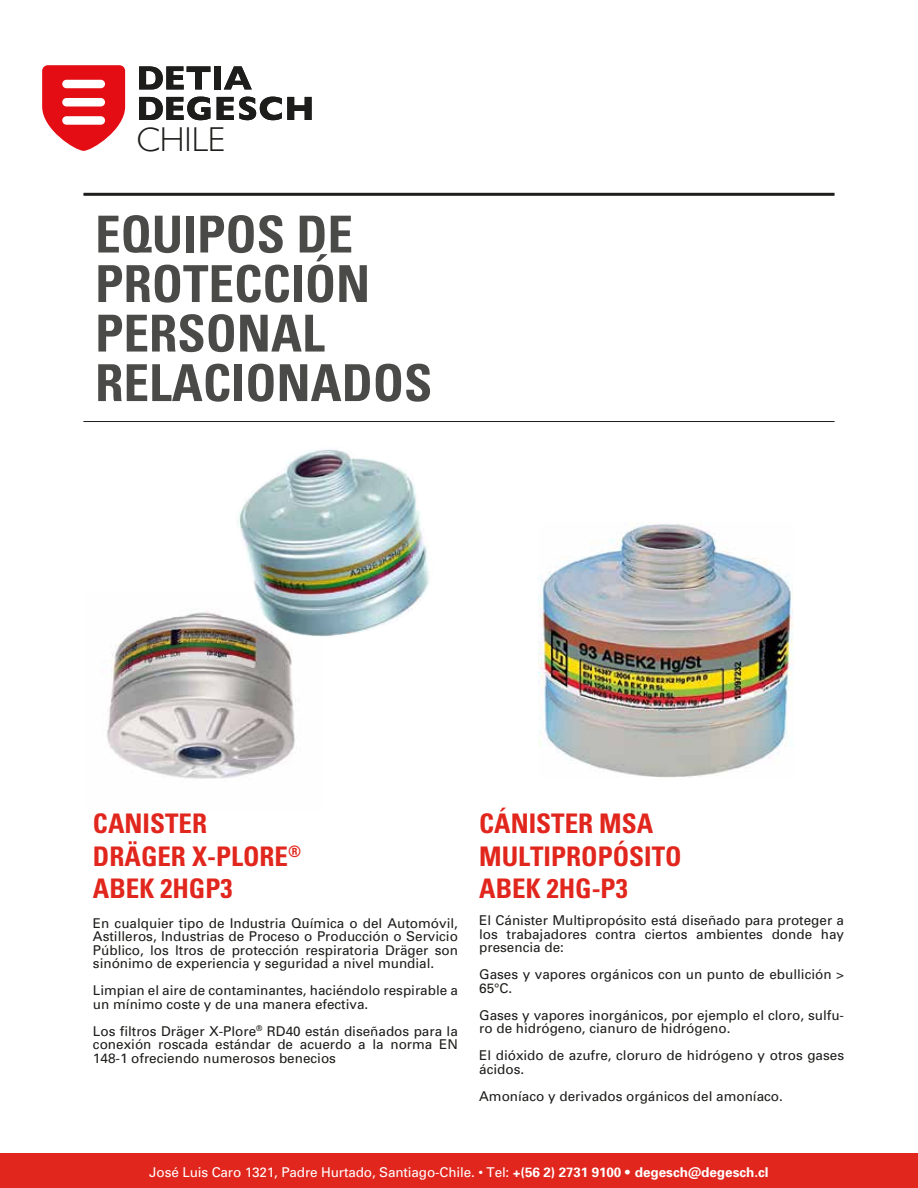
<style>
.page{position:relative;width:918px;height:1188px;background:#fff}
.page>*{position:absolute;margin:0;border:0;box-sizing:border-box;transform-origin:0 0}
.t1{font:700 condensed 51px/49.5px "Univers";color:#4a4a49}
.t2{font:300 34.5px "Gill Sans";color:#1d1d1b}
.t3{font:700 condensed 27px/32.4px "Univers";color:#e1261d}
.t4{font:13.5px/13.5px "Univers";color:#1d1d1b}
.t5{font:13.5px "Univers";letter-spacing:-.01em;color:#fff}
.s1{font-weight:700}
.s2{font-weight:300}
</style>
<div class="page">
<hr style="left:83px;top:421px;width:752px;height:1px;background:#1d1d1b">
<hr style="left:83px;top:193px;width:752px;height:3px;background:#1d1d1b">
<div style="left:0;top:1154px;width:918px;height:34px;background:#e1261d"></div>
<svg style="left:139px;top:66px;width:71px;height:23px"></svg>
<div style="left:214px;top:66px;width:7px;height:23px;background:#1d1d1b"></div>
<svg style="left:224px;top:66px;width:28px;height:23px"></svg>
<svg style="left:139px;top:97px;width:71px;height:23px"></svg>
<svg style="left:217px;top:97px;width:95px;height:23px"></svg>
<svg style="left:42px;top:65px;width:83px;height:86px"></svg>
<div style="left:62px;top:98px;width:43px;height:8px;background:#fff;border-radius:4px"></div>
<div style="left:62px;top:116px;width:43px;height:9px;background:#fff;border-radius:4px"></div>
<div style="left:62px;top:80px;width:43px;height:8px;background:#fff;border-radius:4px"></div>
<img style="left:107px;top:612px;width:188px;height:167px">
<img style="left:539px;top:522px;width:255px;height:255px">
<img style="left:231px;top:450px;width:199px;height:194px">
<h2 class="t2" style="left:136px;top:112px;width:90px">CHILE</h2>
<h1 class="t1" style="left:95px;top:209px;width:339px">EQUIPOS DE<br>PROTECCIÓN<br>PERSONAL<br>RELACIONADOS</h1>
<h3 class="t3" style="left:93px;top:808px;width:210px">CANISTER<br>DRÄGER X-PLORE<sup>®<br></sup>ABEK 2HGP3</h3>
<p class="t4" style="left:93px;top:917px;width:366px;text-align:justify">En cualquier tipo de Industria Química o del Automóvil, Astilleros, Industrias de Proceso o Producción o Servicio Público, los ltros de protección respiratoria Dräger son sinónimo de experiencia y seguridad a nivel mundial.</p>
<p class="t4" style="left:93px;top:984px;width:366px">Limpian el aire de contaminantes, haciéndolo respirable a un mínimo coste y de una manera efectiva.</p>
<p class="t4" style="left:93px;top:1025px;width:366px;text-align:justify">Los filtros Dräger X-Plore<sup>®</sup> RD40 están diseñados para la conexión roscada estándar de acuerdo a la norma EN 148-1 ofreciendo numerosos benecios</p>
<h3 class="t3" style="left:479px;top:808px;width:204px">CÁNISTER MSA<br>MULTIPROPÓSITO<br>ABEK 2HG-P3</h3>
<p class="t4" style="left:479px;top:914px;width:366px;text-align:justify">El Cánister Multipropósito está diseñado para proteger a los trabajadores contra ciertos ambientes donde hay presencia de:</p>
<p class="t4" style="left:479px;top:968px;width:366px">Gases y vapores orgánicos con un punto de ebullición &gt;<br>65°C.</p>
<p class="t4" style="left:479px;top:1008px;width:366px">Gases y vapores inorgánicos, por ejemplo el cloro, sulfu&shy;ro de hidrógeno, cianuro de hidrógeno.</p>
<p class="t4" style="left:479px;top:1049px;width:366px">El dióxido de azufre, cloruro de hidrógeno y otros gases ácidos.</p>
<p class="t4" style="left:479px;top:1089px;width:305px">Amoníaco y derivados orgánicos del amoníaco.</p>
<p class="t5" style="left:149px;top:1164px;width:621px">José Luis Caro 1321, Padre Hurtado, Santiago-Chile. • Tel: <span class="s1">+(56 2) 2731 9100</span> <span class="s2">•</span> <span class="s1">degesch@degesch.cl</span></p>
</div>
